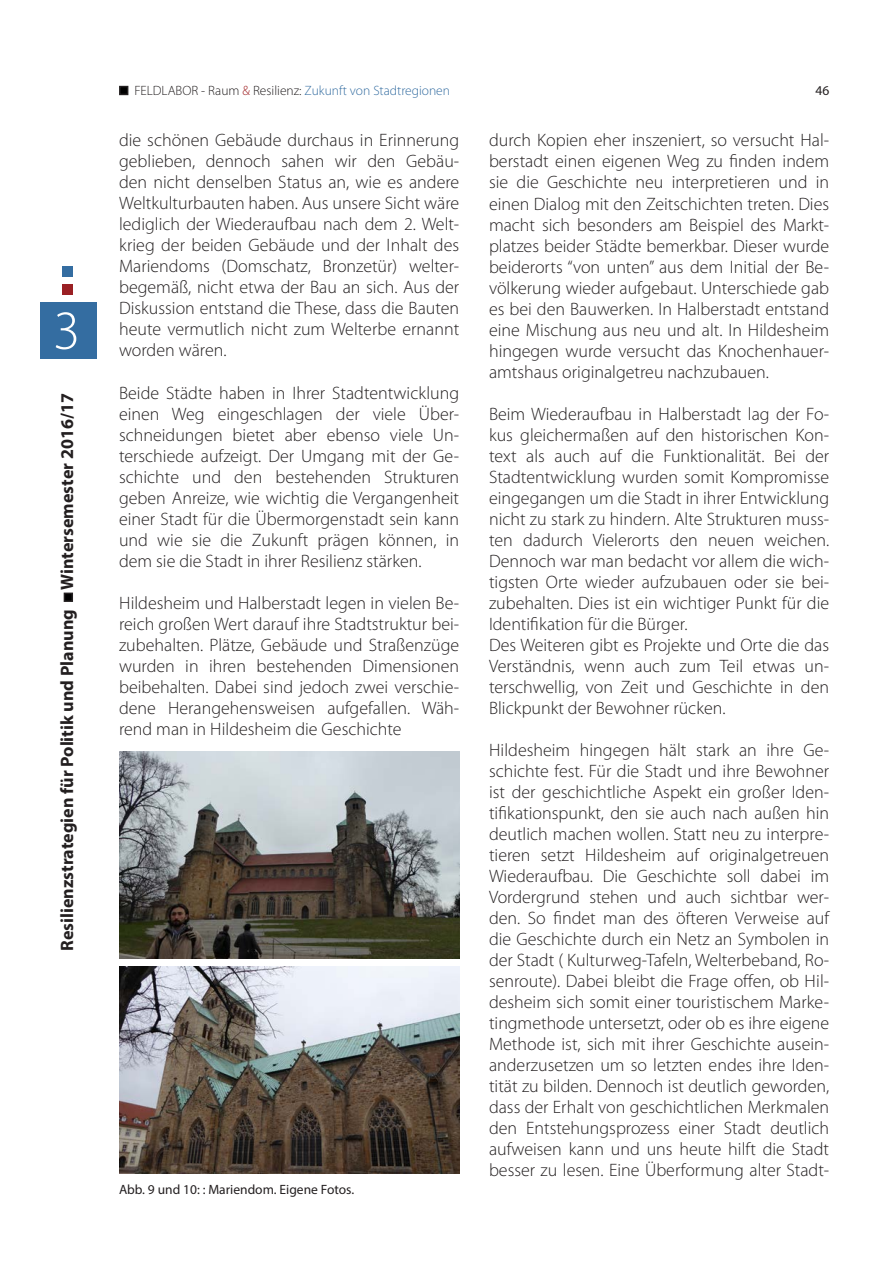
<style>
.page{position:relative;width:893px;height:1263px;background:#fff}
.page>*{position:absolute;margin:0;border:0;box-sizing:border-box;transform-origin:0 0}
.t1{font:300 55.5px "Myriad Pro";color:#fff}
.Fließtext{font:300 18px/21px "Myriad Pro";color:#231f20;text-align:justify}
.t2{font:700 18px "Myriad Pro";color:#231f20}
.t3{font:300 13.5px "Myriad Pro";color:#231f20}
.Bildunterschrift{font:13.5px "Myriad Pro";color:#231f20}
.s1{color:#9e1f21}
.s2{color:#346da1}
</style>
<div class="page">
<div style="left:40px;top:303px;width:57px;height:56px;background:#346da1"></div>
<div style="left:120px;top:87px;width:8px;height:7px;background:#000"></div>
<div style="left:119px;top:86px;width:9px;height:9px;border:2px solid #231f20"></div>
<div style="left:64px;top:593px;width:8px;height:8px;background:#000"></div>
<div style="left:64px;top:593px;width:9px;height:9px;border:2px solid #231f20"></div>
<div style="left:62px;top:284px;width:11px;height:11px;background:#9a2024"></div>
<div style="left:62px;top:266px;width:11px;height:11px;background:#346da1"></div>
<img style="left:119px;top:752px;width:340px;height:206px">
<img style="left:119px;top:967px;width:340px;height:206px">
<h1 class="t1" style="left:53px;top:297px;width:29px">3</h1>
<p class="t2" style="left:55px;top:951px;width:559px;rotate:-90deg">Resilienzstrategien für Politik und Planung Wintersemester 2016/17</p>
<p class="t3" style="left:134px;top:83px;width:317px">FELDLABOR - Raum <span class="s1">&amp;</span> Resilienz: <span class="s2">Zukunft von Stadtregionen</span></p>
<p class="Fließtext" style="left:119px;top:130px;width:342px">die schönen Gebäude durchaus in Erinnerung geblieben, dennoch sahen wir den Gebäu&shy;den nicht denselben Status an, wie es andere Weltkulturbauten haben. Aus unsere Sicht wäre lediglich der Wiederaufbau nach dem 2. Welt&shy;krieg der beiden Gebäude und der Inhalt des Mariendoms (Domschatz, Bronzetür) welter&shy;begemäß, nicht etwa der Bau an sich. Aus der Diskussion entstand die These, dass die Bauten heute vermutlich nicht zum Welterbe ernannt worden wären.</p>
<p class="Fließtext" style="left:119px;top:382px;width:342px">Beide Städte haben in Ihrer Stadtentwicklung einen Weg eingeschlagen der viele Über&shy;schneidungen bietet aber ebenso viele Un&shy;terschiede aufzeigt. Der Umgang mit der Ge&shy;schichte und den bestehenden Strukturen geben Anreize, wie wichtig die Vergangenheit einer Stadt für die Übermorgenstadt sein kann und wie sie die Zukunft prägen können, in dem sie die Stadt in ihrer Resilienz stärken.</p>
<p class="Fließtext" style="left:119px;top:592px;width:342px">Hildesheim und Halberstadt legen in vielen Be&shy;reich großen Wert darauf ihre Stadtstruktur bei&shy;zubehalten. Plätze, Gebäude und Straßenzüge wurden in ihren bestehenden Dimensionen beibehalten. Dabei sind jedoch zwei verschie&shy;dene Herangehensweisen aufgefallen. Wäh&shy;rend man in Hildesheim die Geschichte</p>
<p class="Bildunterschrift" style="left:119px;top:1181px;width:237px">Abb. 9 und 10: : Mariendom. Eigene Fotos.</p>
<p class="Bildunterschrift" style="left:816px;top:82px;width:15px">46</p>
<p class="Fließtext" style="left:489px;top:130px;width:342px">durch Kopien eher inszeniert, so versucht Hal&shy;berstadt einen eigenen Weg zu finden indem sie die Geschichte neu interpretieren und in einen Dialog mit den Zeitschichten treten. Dies macht sich besonders am Beispiel des Markt&shy;platzes beider Städte bemerkbar. Dieser wurde beiderorts “von unten” aus dem Initial der Be&shy;völkerung wieder aufgebaut. Unterschiede gab es bei den Bauwerken. In Halberstadt entstand eine Mischung aus neu und alt. In Hildesheim hingegen wurde versucht das Knochenhauer&shy;amtshaus originalgetreu nachzubauen.</p>
<p class="Fließtext" style="left:489px;top:403px;width:342px">Beim Wiederaufbau in Halberstadt lag der Fo&shy;kus gleichermaßen auf den historischen Kon&shy;text als auch auf die Funktionalität. Bei der Stadtentwicklung wurden somit Kompromisse eingegangen um die Stadt in ihrer Entwicklung nicht zu stark zu hindern. Alte Strukturen muss&shy;ten dadurch Vielerorts den neuen weichen.<br>Dennoch war man bedacht vor allem die wich&shy;tigsten Orte wieder aufzubauen oder sie bei&shy;zubehalten. Dies ist ein wichtiger Punkt für die Identifikation für die Bürger.</p>
<p class="Fließtext" style="left:489px;top:634px;width:342px">Des Weiteren gibt es Projekte und Orte die das Verständnis, wenn auch zum Teil etwas un&shy;terschwellig, von Zeit und Geschichte in den Blickpunkt der Bewohner rücken.</p>
<p class="Fließtext" style="left:489px;top:739px;width:342px">Hildesheim hingegen hält stark an ihre Ge&shy;schichte fest. Für die Stadt und ihre Bewohner ist der geschichtliche Aspekt ein großer Iden&shy;tifikationspunkt, den sie auch nach außen hin deutlich machen wollen. Statt neu zu interpre&shy;tieren setzt Hildesheim auf originalgetreuen Wiederaufbau. Die Geschichte soll dabei im Vordergrund stehen und auch sichtbar wer&shy;den. So findet man des öfteren Verweise auf die Geschichte durch ein Netz an Symbolen in der Stadt ( Kulturweg-Tafeln, Welterbeband, Ro&shy;senroute). Dabei bleibt die Frage offen, ob Hil&shy;desheim sich somit einer touristischem Marke&shy;tingmethode untersetzt, oder ob es ihre eigene Methode ist, sich mit ihrer Geschichte ausein&shy;anderzusetzen um so letzten endes ihre Iden&shy;tität zu bilden. Dennoch ist deutlich geworden, dass der Erhalt von geschichtlichen Merkmalen den Entstehungsprozess einer Stadt deutlich aufweisen kann und uns heute hilft die Stadt besser zu lesen. Eine Überformung alter Stadt-</p>
</div>
